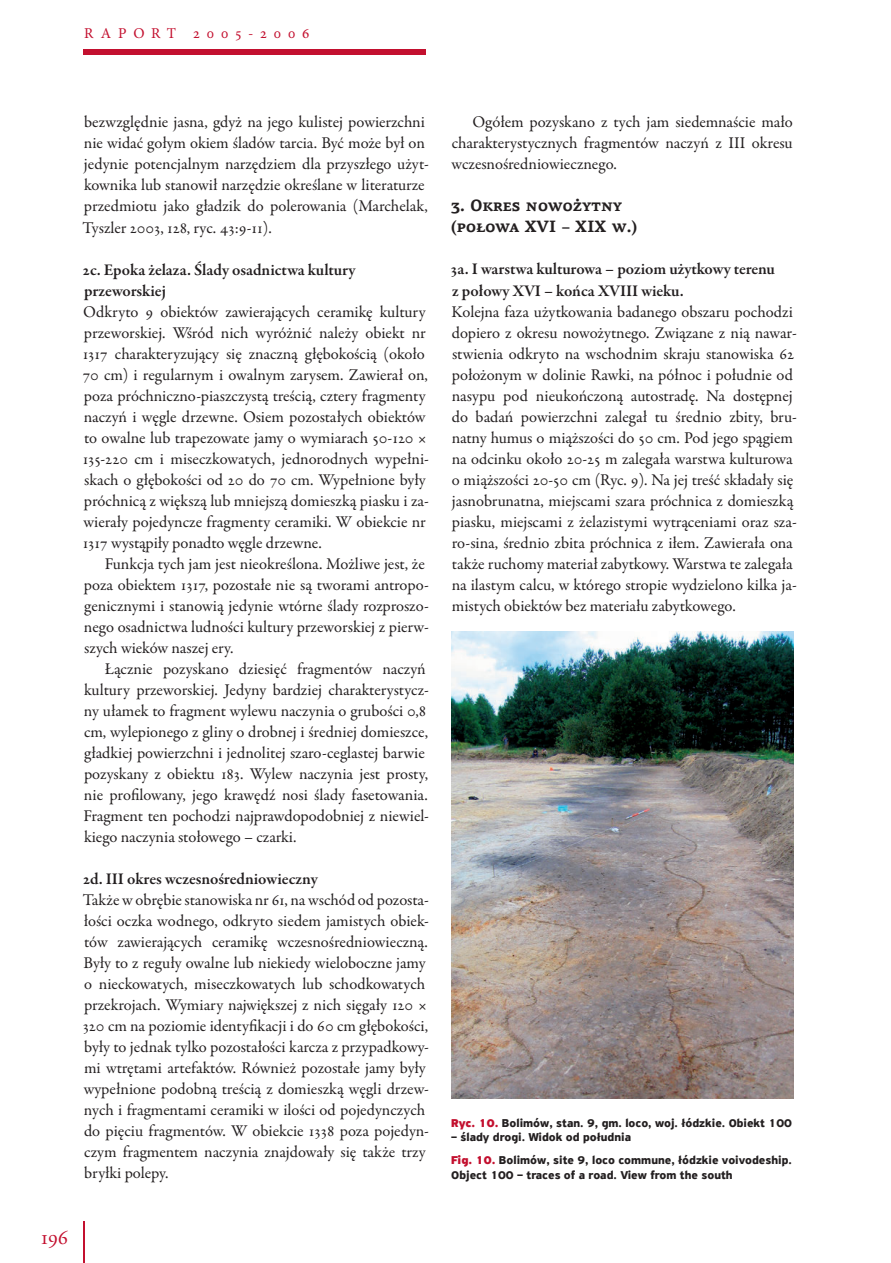
<style>
.page{position:relative;width:891px;height:1263px;background:#fff}
.page>*{position:absolute;margin:0;border:0;box-sizing:border-box;transform-origin:0 0}
.t1{font:21px "Adobe Garamond Pro";color:#c3102f}
.t2{font:16.5px/21px "Garamond Premr Pro";letter-spacing:.005em;color:#231f20}
.t3{font:600 16.5px/21px "Garamond Premr Pro";color:#231f20}
.t4{font:700 16.5px/21px "PF Agora Serif Pro";color:#231f20}
.t5{font:15px "Minion Pro";letter-spacing:.45em;color:#c3102f}
.t6{font:700 12px/23px "PF Highway Sans Pro";color:#231f20}
.s1{font-family:"Adobe Garamond Pro"}
.s2{font-weight:900;color:#c3102f}
</style>
<div class="page">
<div style="left:83px;top:50px;width:343px;height:5px;background:#c3102f"></div>
<hr style="left:83px;top:1221px;width:1px;height:42px;background:#c3102f">
<img style="left:451px;top:631px;width:342px;height:467px">
<p class="t5" style="left:84px;top:24px;width:227px">RAPORT 2005-2006</p>
<p class="t2" style="left:83px;top:112px;width:348px">bezwzględnie jasna, gdyż na jego kulistej powierzchni nie widać gołym okiem śladów tarcia. Być może był on jedynie potencjalnym narzędziem dla przyszłego użyt&shy;kownika lub stanowił narzędzie określane w literaturze przedmiotu jako gładzik do polerowania (Marchelak, Tyszler 2003, 128, ryc. 43:9-11).</p>
<p class="t3" style="left:83px;top:259px;width:275px">2c. Epoka żelaza. Ślady osadnictwa kultury przeworskiej</p>
<p class="t2" style="left:82px;top:301px;width:348px">Odkryto 9 obiektów zawierających ceramikę kultury przeworskiej. Wśród nich wyróżnić należy obiekt nr 1317 charakteryzujący się znaczną głębokością (około 70 cm) i regularnym i owalnym zarysem. Zawierał on, poza próchniczno-piaszczystą treścią, cztery fragmenty naczyń i węgle drzewne. Osiem pozostałych obiektów to owalne lub trapezowate jamy o wymiarach 50-120 <span class="s1">× </span>135-220 cm i miseczkowatych, jednorodnych wypełni&shy;skach o głębokości od 20 do 70 cm. Wypełnione były próchnicą z większą lub mniejszą domieszką piasku i za&shy;wierały pojedyncze fragmenty ceramiki. W obiekcie nr 1317 wystąpiły ponadto węgle drzewne.</p>
<p class="t2" style="left:84px;top:553px;width:347px;text-indent:21px">Funkcja tych jam jest nieokreślona. Możliwe jest, że poza obiektem 1317, pozostałe nie są tworami antropo&shy;genicznymi i stanowią jedynie wtórne ślady rozproszo&shy;nego osadnictwa ludności kultury przeworskiej z pierw&shy;szych wieków naszej ery.</p>
<p class="t2" style="left:84px;top:658px;width:347px;text-indent:21px">Łącznie pozyskano dziesięć fragmentów naczyń kultury przeworskiej. Jedyny bardziej charakterystycz&shy;ny ułamek to fragment wylewu naczynia o grubości 0,8 cm, wylepionego z gliny o drobnej i średniej domieszce, gładkiej powierzchni i jednolitej szaro-ceglastej barwie pozyskany z obiektu 183. Wylew naczynia jest prosty, nie profilowany, jego krawędź nosi ślady fasetowania.<br>Fragment ten pochodzi najprawdopodobniej z niewiel&shy;kiego naczynia stołowego – czarki.</p>
<p class="t3" style="left:83px;top:868px;width:237px">2d. III okres wczesnośredniowieczny</p>
<p class="t2" style="left:83px;top:889px;width:348px">Także wobrębie stanowiska nr 61, na wschód od pozosta&shy;łości oczka wodnego, odkryto siedem jamistych obiek&shy;tów zawierających ceramikę wczesnośredniowieczną.<br>Były to z reguły owalne lub niekiedy wieloboczne jamy o nieckowatych, miseczkowatych lub schodkowatych przekrojach. Wymiary największej z nich sięgały 120 <span class="s1">× </span>320 cm na poziomie identyfikacji i do 60 cm głębokości, były to jednak tylko pozostałości karcza z przypadkowy&shy;mi wtrętami artefaktów. Również pozostałe jamy były wypełnione podobną treścią z domieszką węgli drzew&shy;nych i fragmentami ceramiki w ilości od pojedynczych do pięciu fragmentów. W obiekcie 1338 poza pojedyn&shy;czym fragmentem naczynia znajdowały się także trzy bryłki polepy.</p>
<p class="t1" style="left:41px;top:1224px;width:29px">196</p>
<p class="t2" style="left:451px;top:112px;width:343px;text-align:justify;text-indent:21px">Ogółem pozyskano z tych jam siedemnaście mało charakterystycznych fragmentów naczyń z III okresu wczesnośredniowiecznego.</p>
<p class="t4" style="left:451px;top:196px;width:188px">3. Okres nowożytny (połowa XVI – XIX w.)</p>
<p class="t3" style="left:451px;top:259px;width:326px">3a. I warstwa kulturowa – poziom użytkowy terenu z połowy XVI – końca XVIII wieku.</p>
<p class="t2" style="left:451px;top:301px;width:347px">Kolejna faza użytkowania badanego obszaru pochodzi dopiero z okresu nowożytnego. Związane z nią nawar&shy;stwienia odkryto na wschodnim skraju stanowiska 62 położonym w dolinie Rawki, na północ i południe od nasypu pod nieukończoną autostradę. Na dostępnej do badań powierzchni zalegał tu średnio zbity, bru&shy;natny humus o miąższości do 50 cm. Pod jego spągiem na odcinku około 20-25 m zalegała warstwa kulturowa o miąższości 20-50 cm (Ryc. 9). Na jej treść składały się jasnobrunatna, miejscami szara próchnica z domieszką piasku, miejscami z żelazistymi wytrąceniami oraz sza&shy;ro-sina, średnio zbita próchnica z iłem. Zawierała ona także ruchomy materiał zabytkowy. Warstwa te zalegała na ilastym calcu, w którego stropie wydzielono kilka ja&shy;mistych obiektów bez materiału zabytkowego.</p>
<p class="t6" style="left:451px;top:1111px;width:342px"><span class="s2">Ryc. 10.</span> Bolimów, stan. 9, gm. loco, woj. łódzkie. Obiekt 100</p>
<p class="t6" style="left:451px;top:1126px;width:342px">– ślady drogi. Widok od południa<br><span class="s2">Fig. 10.</span> Bolimów, site 9, loco commune, łódzkie voivodeship.</p>
<p class="t6" style="left:451px;top:1163px;width:283px">Object 100 – traces of a road. View from the south</p>
</div>
